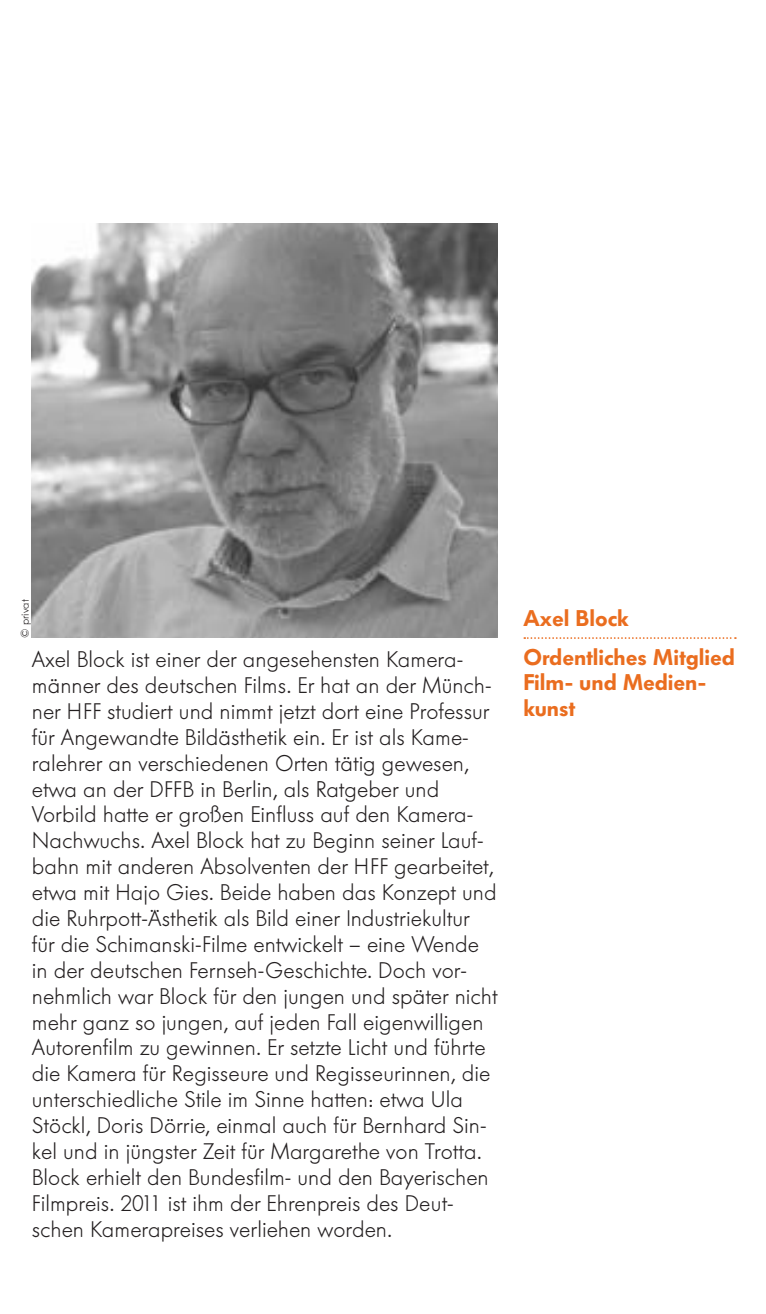
<style>
.page{position:relative;width:766px;height:1314px;background:#fff}
.page>*{position:absolute;margin:0;border:0;box-sizing:border-box;transform-origin:0 0}
.t1{font:300 22.5px/25.9px "Futura BQ";color:#231f20}
.t2{font:600 22.5px/38.7px "Futura BQ";color:#ea6d1f}
.t3{font:300 11.25px "Futura BQ";color:#231f20}
</style>
<div class="page">
<svg style="left:524px;top:637px;width:211px;height:2px"></svg>
<img style="left:32px;top:223px;width:465px;height:415px">
<p class="t3" style="left:18px;top:638px;width:40px;rotate:-90deg">© privat</p>
<p class="t1" style="left:32px;top:647px;width:467px">Axel Block ist einer der angesehensten Kamera&shy;männer des deutschen Films. Er hat an der Münch&shy;ner HFF studiert und nimmt jetzt dort eine Professur für Angewandte Bildästhetik ein. Er ist als Kame&shy;ralehrer an verschiedenen Orten tätig gewesen, etwa an der DFFB in Berlin, als Ratgeber und Vorbild hatte er großen Einfluss auf den Kamera-Nachwuchs. Axel Block hat zu Beginn seiner Lauf&shy;bahn mit anderen Absolventen der HFF gearbeitet, etwa mit Hajo Gies. Beide haben das Konzept und die Ruhrpott-Ästhetik als Bild einer Industriekultur für die Schimanski-Filme entwickelt – eine Wende in der deutschen Fernseh-Geschichte. Doch vor&shy;nehmlich war Block für den jungen und später nicht mehr ganz so jungen, auf jeden Fall eigenwilligen Autorenfilm zu gewinnen. Er setzte Licht und führte die Kamera für Regisseure und Regisseurinnen, die unterschiedliche Stile im Sinne hatten: etwa Ula Stöckl, Doris Dörrie, einmal auch für Bernhard Sin&shy;kel und in jüngster Zeit für Margarethe von Trotta.<br>Block erhielt den Bundesfilm- und den Bayerischen Filmpreis. 2011 ist ihm der Ehrenpreis des Deut&shy;schen Kamerapreises verliehen worden.</p>
<p class="t2" style="left:523px;top:599px;width:213px">Axel Block<br>Ordentliches Mitglied</p>
<p class="t2" style="left:523px;top:670px;width:184px;line-height:25.9px">Film- und Medien&shy;kunst</p>
</div>
